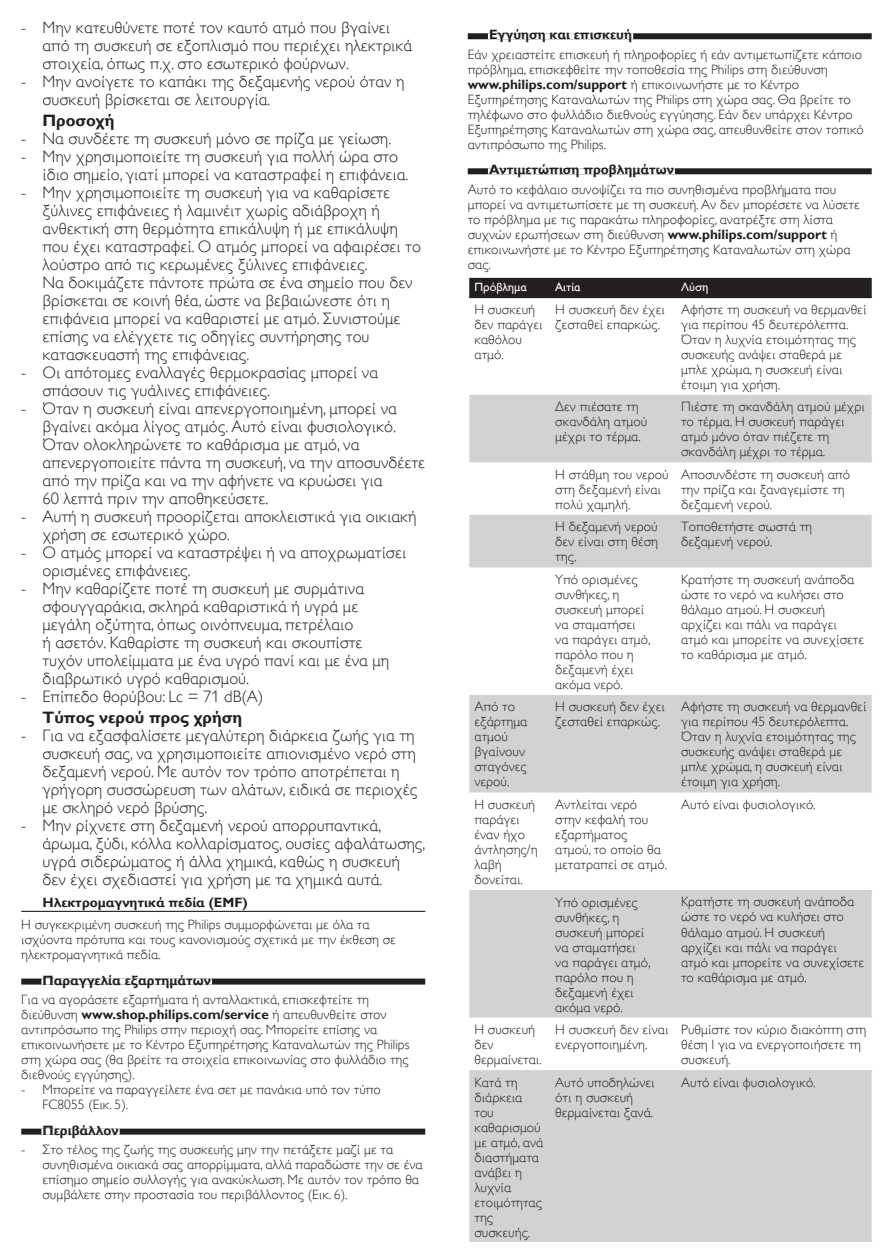
<style>
.page{position:relative;width:893px;height:1259px;background:#fff}
.page>*{position:absolute;margin:0;border:0;box-sizing:border-box;transform-origin:0 0}
.t1{font:16.5px/18px "Gill Sans Alt One WGL Light";color:#231f20}
.t2{font:700 16.5px "Gill Sans Alt One WGL";color:#231f20}
.t3{font:13.5px/15px "Gill Sans Alt One WGL Light";color:#231f20}
.t4{font:700 13.5px "Gill Sans Alt One WGL";color:#231f20}
.t5{font:12px "Gill Sans Alt One WGL";color:#fff}
.s1{font-family:"Gill Sans Alt One WGL Light";font-weight:400}
.s2{font-family:"Gill Sans Alt One WGL";font-weight:700}
</style>
<div class="page">
<div style="left:468px;top:33px;width:404px;height:6px;background:#231f20"></div>
<div style="left:488px;top:33px;width:145px;height:6px;background:#fff"></div>
<div style="left:468px;top:168px;width:404px;height:6px;background:#231f20"></div>
<div style="left:488px;top:168px;width:187px;height:6px;background:#fff"></div>
<svg style="left:469px;top:395px;width:403px;height:847px;fill:#d1d2d4"></svg>
<div style="left:468px;top:277px;width:405px;height:20px;background:#231f20"></div>
<hr style="left:469px;top:297px;width:80px;height:1px;background:#231f20">
<hr style="left:549px;top:297px;width:126px;height:1px;background:#231f20">
<hr style="left:675px;top:297px;width:197px;height:1px;background:#231f20">
<hr style="left:21px;top:911px;width:404px;height:1px;background:#231f20">
<div style="left:21px;top:978px;width:404px;height:6px;background:#231f20"></div>
<div style="left:41px;top:978px;width:171px;height:6px;background:#fff"></div>
<div style="left:21px;top:1128px;width:404px;height:6px;background:#231f20"></div>
<div style="left:41px;top:1128px;width:79px;height:6px;background:#fff"></div>
<p class="t1" style="left:43px;top:18px;width:371px;text-indent:-21px">- Μην κατευθύνετε ποτέ τον καυτό ατμό που βγαίνει από τη συσκευή σε εξοπλισμό που περιέχει ηλεκτρικά στοιχεία, όπως π.χ. στο εσωτερικό φούρνων.</p>
<p class="t1" style="left:43px;top:72px;width:364px;text-indent:-21px">- Μην ανοίγετε το καπάκι της δεξαμενής νερού όταν η συσκευή βρίσκεται σε λειτουργία.</p>
<p class="t2" style="left:43px;top:109px;width:74px">Προσοχή</p>
<p class="t1" style="left:21px;top:129px;width:371px">- Να συνδέετε τη συσκευή μόνο σε πρίζα με γείωση.</p>
<p class="t1" style="left:43px;top:147px;width:368px;text-indent:-21px">- Μην χρησιμοποιείτε τη συσκευή για πολλή ώρα στο ίδιο σημείο, γιατί μπορεί να καταστραφεί η επιφάνεια.</p>
<p class="t1" style="left:42px;top:183px;width:380px;text-indent:-21px">- Μην χρησιμοποιείτε τη συσκευή για να καθαρίσετε ξύλινες επιφάνειες ή λαμινέιτ χωρίς αδιάβροχη ή ανθεκτική στη θερμότητα επικάλυψη ή με επικάλυψη που έχει καταστραφεί. Ο ατμός μπορεί να αφαιρέσει το λούστρο από τις κερωμένες ξύλινες επιφάνειες.<br>Να δοκιμάζετε πάντοτε πρώτα σε ένα σημείο που δεν βρίσκεται σε κοινή θέα, ώστε να βεβαιώνεστε ότι η επιφάνεια μπορεί να καθαριστεί με ατμό. Συνιστούμε επίσης να ελέγχετε τις οδηγίες συντήρησης του κατασκευαστή της επιφάνειας.</p>
<p class="t1" style="left:42px;top:363px;width:337px;text-indent:-21px">- Οι απότομες εναλλαγές θερμοκρασίας μπορεί να σπάσουν τις γυάλινες επιφάνειες.</p>
<p class="t1" style="left:42px;top:399px;width:384px;text-indent:-21px">- Όταν η συσκευή είναι απενεργοποιημένη, μπορεί να βγαίνει ακόμα λίγος ατμός. Αυτό είναι φυσιολογικό.<br>Όταν ολοκληρώνετε το καθάρισμα με ατμό, να απενεργοποιείτε πάντα τη συσκευή, να την αποσυνδέετε από την πρίζα και να την αφήνετε να κρυώσει για<br>60 λεπτά πριν την αποθηκεύσετε.</p>
<p class="t1" style="left:42px;top:507px;width:376px;text-indent:-21px">- Αυτή η συσκευή προορίζεται αποκλειστικά για οικιακή χρήση σε εσωτερικό χώρο.</p>
<p class="t1" style="left:42px;top:543px;width:365px;text-indent:-21px">- Ο ατμός μπορεί να καταστρέψει ή να αποχρωματίσει ορισμένες επιφάνειες.</p>
<p class="t1" style="left:42px;top:579px;width:348px;text-indent:-21px">- Μην καθαρίζετε ποτέ τη συσκευή με συρμάτινα σφουγγαράκια, σκληρά καθαριστικά ή υγρά με μεγάλη οξύτητα, όπως οινόπνευμα, πετρέλαιο<br>ή ασετόν. Καθαρίστε τη συσκευή και σκουπίστε τυχόν υπολείμματα με ένα υγρό πανί και με ένα μη διαβρωτικό υγρό καθαρισμού.</p>
<p class="t1" style="left:21px;top:687px;width:244px">- Επίπεδο θορύβου: Lc = 71 dB(A)</p>
<p class="t2" style="left:42px;top:706px;width:201px">Τύπος νερού προς χρήση</p>
<p class="t1" style="left:42px;top:726px;width:376px;text-indent:-21px">- Για να εξασφαλίσετε μεγαλύτερη διάρκεια ζωής για τη συσκευή σας, να χρησιμοποιείτε απιονισμένο νερό στη δεξαμενή νερού. Με αυτόν τον τρόπο αποτρέπεται η γρήγορη συσσώρευση των αλάτων, ειδικά σε περιοχές με σκληρό νερό βρύσης.</p>
<p class="t1" style="left:42px;top:816px;width:384px;text-indent:-21px">- Μην ρίχνετε στη δεξαμενή νερού απορρυπαντικά, άρωμα, ξύδι, κόλλα κολλαρίσματος, ουσίες αφαλάτωσης, υγρά σιδερώματος ή άλλα χημικά, καθώς η συσκευή δεν έχει σχεδιαστεί για χρήση με τα χημικά αυτά.</p>
<p class="t4" style="left:43px;top:892px;width:207px">Ηλεκτρομαγνητικά πεδία (EMF)</p>
<p class="t3" style="left:21px;top:917px;width:376px">Η συγκεκριμένη συσκευή της Philips συμμορφώνεται με όλα τα ισχύοντα πρότυπα και τους κανονισμούς σχετικά με την έκθεση σε ηλεκτρομαγνητικά πεδία.</p>
<p class="t4" style="left:43px;top:970px;width:170px">Παραγγελία εξαρτημάτων</p>
<p class="t3" style="left:21px;top:992px;width:349px">Για να αγοράσετε εξαρτήματα ή ανταλλακτικά, επισκεφτείτε τη</p>
<p class="t4" style="left:21px;top:1005px;width:367px"><span class="s1">διεύθυνση</span> www.shop.philips.com/service <span class="s1">ή απευθυνθείτε στον</span></p>
<p class="t3" style="left:21px;top:1022px;width:390px">αντιπρόσωπο της Philips στην περιοχή σας. Μπορείτε επίσης να επικοινωνήσετε με το Κέντρο Εξυπηρέτησης Καταναλωτών της Philips στη χώρα σας (θα βρείτε τα στοιχεία επικοινωνίας στο φυλλάδιο της διεθνούς εγγύησης).</p>
<p class="t3" style="left:43px;top:1082px;width:340px;text-indent:-21px">- Μπορείτε να παραγγείλετε ένα σετ με πανάκια υπό τον τύπο<br>FC8055 (Εικ. 5).</p>
<p class="t4" style="left:43px;top:1120px;width:78px">Περιβάλλον</p>
<p class="t3" style="left:43px;top:1142px;width:382px;text-indent:-21px">- Στο τέλος της ζωής της συσκευής μην την πετάξετε μαζί με τα συνηθισμένα οικιακά σας απορρίμματα, αλλά παραδώστε την σε ένα επίσημο σημείο συλλογής για ανακύκλωση. Με αυτόν τον τρόπο θα συμβάλετε στην προστασία του περιβάλλοντος (Εικ. 6).</p>
<p class="t4" style="left:489px;top:25px;width:145px">Εγγύηση και επισκευή</p>
<p class="t3" style="left:468px;top:47px;width:398px">Εάν χρειαστείτε επισκευή ή πληροφορίες ή εάν αντιμετωπίζετε κάποιο πρόβλημα, επισκεφθείτε την τοποθεσία της Philips στη διεύθυνση <span class="s2">www.philips.com/support</span> ή επικοινωνήστε με το Κέντρο Εξυπηρέτησης Καταναλωτών της Philips στη χώρα σας. Θα βρείτε το τηλέφωνο στο φυλλάδιο διεθνούς εγγύησης. Εάν δεν υπάρχει Κέντρο Εξυπηρέτησης Καταναλωτών στη χώρα σας, απευθυνθείτε στον τοπικό αντιπρόσωπο της Philips.</p>
<p class="t4" style="left:489px;top:160px;width:186px">Αντιμετώπιση προβλημάτων</p>
<p class="t3" style="left:468px;top:182px;width:393px">Αυτό το κεφάλαιο συνοψίζει τα πιο συνηθισμένα προβλήματα που μπορεί να αντιμετωπίσετε με τη συσκευή. Αν δεν μπορέσετε να λύσετε το πρόβλημα με τις παρακάτω πληροφορίες, ανατρέξτε στη λίστα συχνών ερωτήσεων στη διεύθυνση <span class="s2">www.philips.com/support</span> ή επικοινωνήστε με το Κέντρο Εξυπηρέτησης Καταναλωτών στη χώρα σας.</p>
<p class="t5" style="left:474px;top:278px;width:54px">Πρόβλημα</p>
<p class="t5" style="left:555px;top:278px;width:27px">Αιτία</p>
<p class="t5" style="left:681px;top:278px;width:29px">Λύση</p>
<p class="t3" style="left:474px;top:302px;width:70px">Η συσκευή δεν παράγει καθόλου ατμό.</p>
<p class="t3" style="left:555px;top:302px;width:111px">Η συσκευή δεν έχει ζεσταθεί επαρκώς.</p>
<p class="t3" style="left:681px;top:302px;width:187px">Αφήστε τη συσκευή να θερμανθεί για περίπου 45 δευτερόλεπτα.<br>Όταν η λυχνία ετοιμότητας της συσκευής ανάψει σταθερά με μπλε χρώμα, η συσκευή είναι έτοιμη για χρήση.</p>
<p class="t3" style="left:555px;top:399px;width:94px">Δεν πιέσατε τη σκανδάλη ατμού μέχρι το τέρμα.</p>
<p class="t3" style="left:681px;top:399px;width:185px">Πιέστε τη σκανδάλη ατμού μέχρι το τέρμα. Η συσκευή παράγει ατμό μόνο όταν πιέζετε τη σκανδάλη μέχρι το τέρμα.</p>
<p class="t3" style="left:555px;top:467px;width:115px">Η στάθμη του νερού στη δεξαμενή είναι πολύ χαμηλή.</p>
<p class="t3" style="left:681px;top:467px;width:170px">Αποσυνδέστε τη συσκευή από την πρίζα και ξαναγεμίστε τη δεξαμενή νερού.</p>
<p class="t3" style="left:555px;top:519px;width:104px;text-align:justify">Η δεξαμενή νερού δεν είναι στη θέση της.</p>
<p class="t3" style="left:681px;top:519px;width:133px">Τοποθετήστε σωστά τη δεξαμενή νερού.</p>
<p class="t3" style="left:555px;top:572px;width:97px">Υπό ορισμένες συνθήκες, η συσκευή μπορεί να σταματήσει να παράγει ατμό, παρόλο που η δεξαμενή έχει ακόμα νερό.</p>
<p class="t3" style="left:681px;top:572px;width:184px">Κρατήστε τη συσκευή ανάποδα ώστε το νερό να κυλήσει στο θάλαμο ατμού. Η συσκευή αρχίζει και πάλι να παράγει ατμό και μπορείτε να συνεχίσετε το καθάρισμα με ατμό.</p>
<p class="t3" style="left:474px;top:699px;width:54px">Από το εξάρτημα ατμού βγαίνουν σταγόνες νερού.</p>
<p class="t3" style="left:555px;top:699px;width:111px">Η συσκευή δεν έχει ζεσταθεί επαρκώς.</p>
<p class="t3" style="left:681px;top:699px;width:187px">Αφήστε τη συσκευή να θερμανθεί για περίπου 45 δευτερόλεπτα.<br>Όταν η λυχνία ετοιμότητας της συσκευής ανάψει σταθερά με μπλε χρώμα, η συσκευή είναι έτοιμη για χρήση.</p>
<p class="t3" style="left:474px;top:797px;width:65px">Η συσκευή παράγει έναν ήχο άντλησης/η λαβή δονείται.</p>
<p class="t3" style="left:555px;top:797px;width:113px">Αντλείται νερό<br>στην κεφαλή του εξαρτήματος<br>ατμού, το οποίο θα μετατραπεί σε ατμό.</p>
<p class="t3" style="left:681px;top:797px;width:136px">Αυτό είναι φυσιολογικό.</p>
<p class="t3" style="left:555px;top:894px;width:97px">Υπό ορισμένες συνθήκες, η συσκευή μπορεί να σταματήσει να παράγει ατμό, παρόλο που η δεξαμενή έχει ακόμα νερό.</p>
<p class="t3" style="left:681px;top:894px;width:184px">Κρατήστε τη συσκευή ανάποδα ώστε το νερό να κυλήσει στο θάλαμο ατμού. Η συσκευή αρχίζει και πάλι να παράγει ατμό και μπορείτε να συνεχίσετε το καθάρισμα με ατμό.</p>
<p class="t3" style="left:474px;top:1022px;width:69px">Η συσκευή δεν θερμαίνεται.</p>
<p class="t3" style="left:555px;top:1022px;width:115px">Η συσκευή δεν είναι ενεργοποιημένη.</p>
<p class="t3" style="left:681px;top:1022px;width:187px">Ρυθμίστε τον κύριο διακόπτη στη θέση I για να ενεργοποιήσετε τη συσκευή.</p>
<p class="t3" style="left:474px;top:1074px;width:70px">Κατά τη διάρκεια του καθαρισμού με ατμό, ανά διαστήματα ανάβει η λυχνία ετοιμότητας της συσκευής.</p>
<p class="t3" style="left:555px;top:1074px;width:101px">Αυτό υποδηλώνει ότι η συσκευή θερμαίνεται ξανά.</p>
<p class="t3" style="left:681px;top:1074px;width:136px">Αυτό είναι φυσιολογικό.</p>
</div>
